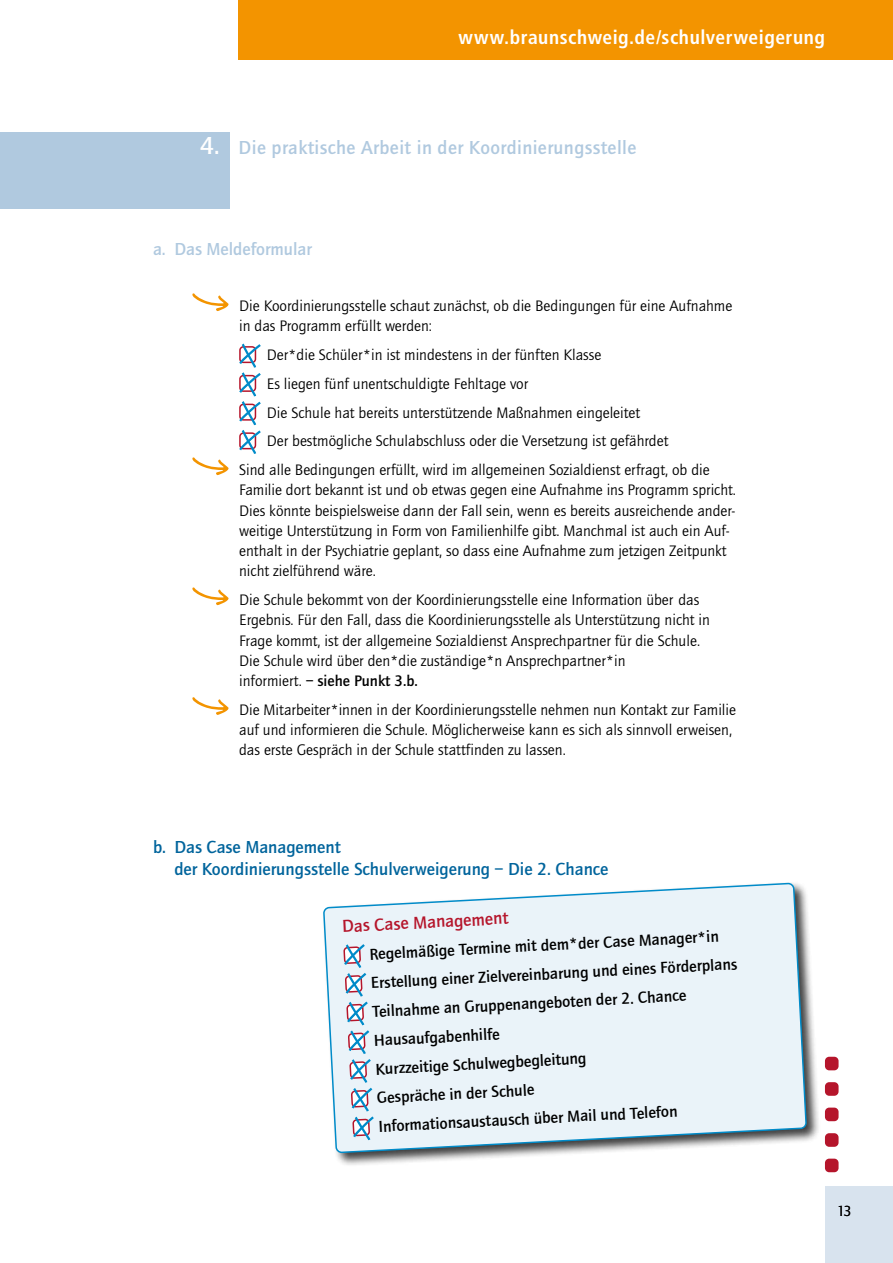
<style>
.page{position:relative;width:893px;height:1263px;background:#fff}
.page>*{position:absolute;margin:0;border:0;box-sizing:border-box;transform-origin:0 0}
.t1{font:500 19.5px "Quay Sans EFOP";letter-spacing:.02em;color:#b0c9df}
.t2{font:700 condensed 19.5px "Frutiger LT Std";letter-spacing:.025em;color:#fff}
.t3{font:500 18px/22.5px "Quay Sans EFOP";color:#00649c}
.t4{font:500 18px "Quay Sans EFOP";color:#b0c9df}
.t5{font:500 18px "Quay Sans EFOP";color:#b5152b}
.t6{font:500 16.5px/28.8px "Quay Sans EFOP";color:#000}
.t7{font:15.75px/20.2px "Quay Sans EFOP";color:#000}
.t8{font:15px "Quay Sans EFOP";color:#000}
.s1{font-size:25.5px;color:#fff}
.s2{font-weight:500}
</style>
<div class="page">
<div style="left:238px;top:0;width:655px;height:60px;background:#f39400"></div>
<div style="left:825px;top:1186px;width:68px;height:77px;background:#d8e3ee"></div>
<div style="left:825px;top:1057px;width:13px;height:13px;background:#b5152b;border-radius:4px"></div>
<div style="left:825px;top:1082px;width:13px;height:14px;background:#b5152b;border-radius:4px"></div>
<div style="left:825px;top:1107px;width:13px;height:14px;background:#b5152b;border-radius:4px"></div>
<div style="left:825px;top:1133px;width:13px;height:14px;background:#b5152b;border-radius:4px"></div>
<div style="left:825px;top:1158px;width:13px;height:14px;background:#b5152b;border-radius:4px"></div>
<svg style="left:192px;top:293px;width:37px;height:18px"></svg>
<svg style="left:239px;top:343px;width:22px;height:111px"></svg>
<svg style="left:192px;top:457px;width:37px;height:19px"></svg>
<svg style="left:192px;top:587px;width:37px;height:19px"></svg>
<svg style="left:192px;top:697px;width:37px;height:18px"></svg>
<div style="left:0;top:132px;width:229px;height:76px;background:#b0c9df"></div>
<div style="left:322px;top:881px;width:499px;height:286px;background:#000;opacity:.75"></div>
<svg style="left:324px;top:883px;width:483px;height:269px;background:#e2edf3"></svg>
<svg style="left:342px;top:942px;width:34px;height:200px;background:#ccd7e5"></svg>
<p class="t2" style="left:458px;top:26px;width:368px">www.braunschweig.de/schulverweigerung</p>
<p class="t1" style="left:200px;top:137px;width:438px"><span class="s1">4.</span> Die praktische Arbeit in der Koordinierungsstelle</p>
<p class="t4" style="left:153px;top:239px;width:160px">a. Das Meldeformular</p>
<p class="t7" style="left:239px;top:296px;width:495px">Die Koordinierungsstelle schaut zunächst, ob die Bedingungen für eine Aufnahme in das Programm erfüllt werden:</p>
<p class="t7" style="left:267px;top:345px;width:336px">Der*die Schüler*in ist mindestens in der fünften Klasse</p>
<p class="t7" style="left:267px;top:374px;width:263px">Es liegen fünf unentschuldigte Fehltage vor</p>
<p class="t7" style="left:267px;top:403px;width:375px">Die Schule hat bereits unterstützende Maßnahmen eingeleitet</p>
<p class="t7" style="left:267px;top:431px;width:403px">Der bestmögliche Schulabschluss oder die Versetzung ist gefährdet</p>
<p class="t7" style="left:239px;top:460px;width:472px">Sind alle Bedingungen erfüllt, wird im allgemeinen Sozialdienst erfragt, ob die</p>
<p class="t7" style="left:239px;top:480px;width:498px">Familie dort bekannt ist und ob etwas gegen eine Aufnahme ins Programm spricht.<br>Dies könnte beispielsweise dann der Fall sein, wenn es bereits ausreichende ander&shy;weitige Unterstützung in Form von Familienhilfe gibt. Manchmal ist auch ein Auf&shy;enthalt in der Psychiatrie geplant, so dass eine Aufnahme zum jetzigen Zeitpunkt nicht zielführend wäre.</p>
<p class="t7" style="left:239px;top:590px;width:472px">Die Schule bekommt von der Koordinierungsstelle eine Information über das Ergebnis. Für den Fall, dass die Koordinierungsstelle als Unterstützung nicht in Frage kommt, ist der allgemeine Sozialdienst Ansprechpartner für die Schule.<br>Die Schule wird über den*die zuständige*n Ansprechpartner*in<br>informiert. <span class="s2">– siehe Punkt 3.b.</span></p>
<p class="t7" style="left:239px;top:700px;width:498px">Die Mitarbeiter*innen in der Koordinierungsstelle nehmen nun Kontakt zur Familie auf und informieren die Schule. Möglicherweise kann es sich als sinnvoll erweisen, das erste Gespräch in der Schule stattfinden zu lassen.</p>
<p class="t3" style="left:174px;top:836px;width:436px;text-indent:-21px">b. Das Case Management<br>der Koordinierungsstelle Schulverweigerung – Die 2. Chance</p>
<p class="t5" style="left:342px;top:916px;width:168px;rotate:-3deg">Das Case Management</p>
<p class="t6" style="left:369px;top:940px;width:368px;rotate:-3deg">Regelmäßige Termine mit dem*der Case Manager*in Erstellung einer Zielvereinbarung und eines Förderplans Teilnahme an Gruppenangeboten der 2. Chance Hausaufgabenhilfe<br>Kurzzeitige Schulwegbegleitung<br>Gespräche in der Schule<br>Informationsaustausch über Mail und Telefon</p>
<p class="t8" style="left:837px;top:1202px;width:16px">13</p>
</div>
